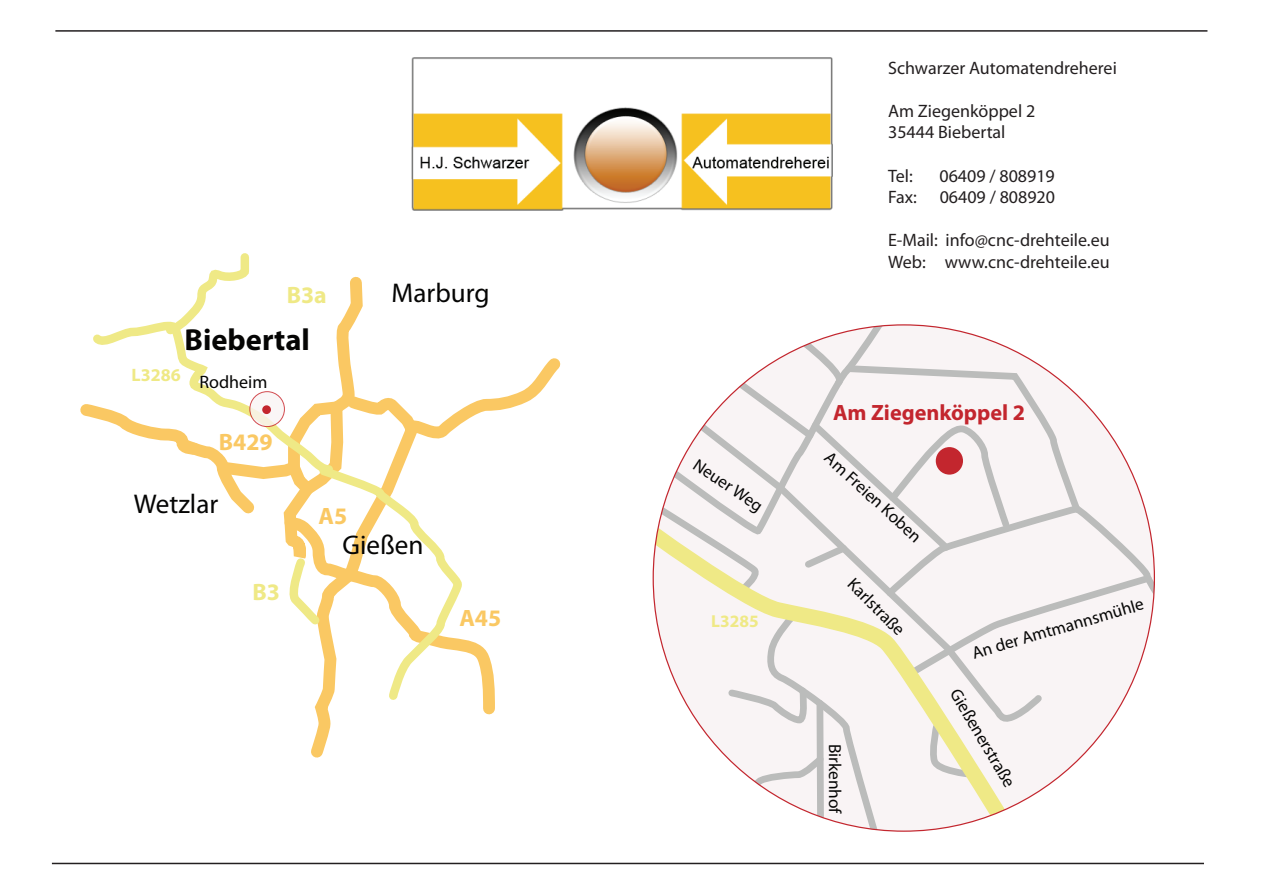
<style>
.page{position:relative;width:1263px;height:893px;background:#fff}
.page>*{position:absolute;margin:0;border:0;box-sizing:border-box;transform-origin:0 0}
.t1{font:700 30.45px "Myriad Pro";color:#050504}
.t2{font:27.15px "Myriad Pro";color:#050504}
.t3{font:700 23.7px "Myriad Pro";color:#fac863}
.t4{font:700 23.7px "Myriad Pro";color:#efe986}
.t5{font:700 22.2px "Myriad Pro";color:#c3262e}
.t6{font:18px/21.6px "Myriad Pro";color:#231f20}
.t7{font:18px "Myriad Pro";color:#050504}
.t8{font:17.4px "Myriad Pro";color:#050504}
.t9{font:700 17.4px "Myriad Pro";color:#efe986}
</style>
<div class="page">
<hr style="left:55px;top:30px;width:1152px;height:2px;background:#231f20">
<hr style="left:52px;top:863px;width:1152px;height:1px;background:#231f20">
<svg style="left:662px;top:325px;width:492px;height:449px"></svg>
<svg style="left:653px;top:508px;width:410px;height:323px"></svg>
<div style="left:936px;top:447px;width:27px;height:28px;background:#c3262e;border-radius:50%"></div>
<img style="left:411px;top:57px;width:421px;height:153px">
<svg style="left:80px;top:253px;width:481px;height:505px"></svg>
<svg style="left:250px;top:392px;width:34px;height:35px"></svg>
<div style="left:250px;top:391px;width:35px;height:36px;border:1px solid #c82026;border-radius:50%"></div>
<div style="left:262px;top:405px;width:9px;height:9px;background:#c3262e;border-radius:50%"></div>
<h3 class="t4" style="left:287px;top:279px;width:42px">B3a</h3>
<h1 class="t1" style="left:185px;top:320px;width:127px">Biebertal</h1>
<p class="t7" style="left:131px;top:371px;width:138px"><sup>L3286</sup> Rodheim</p>
<h3 class="t3" style="left:219px;top:426px;width:55px">B429</h3>
<h2 class="t2" style="left:391px;top:276px;width:100px">Marburg</h2>
<h2 class="t2" style="left:134px;top:488px;width:86px">Wetzlar</h2>
<h3 class="t4" style="left:252px;top:576px;width:29px">B3</h3>
<h3 class="t3" style="left:319px;top:500px;width:30px">A5</h3>
<h2 class="t2" style="left:343px;top:528px;width:82px">Gießen</h2>
<h3 class="t3" style="left:459px;top:603px;width:43px">A45</h3>
<p class="t6" style="left:888px;top:57px;width:230px">Schwarzer Automatendreherei</p>
<p class="t6" style="left:888px;top:100px;width:149px">Am Ziegenköppel 2<br>35444 Biebertal</p>
<p class="t6" style="left:888px;top:165px;width:26px">Tel:</p>
<p class="t6" style="left:939px;top:165px;width:117px">06409 / 808919</p>
<p class="t6" style="left:888px;top:186px;width:30px">Fax:</p>
<p class="t6" style="left:940px;top:186px;width:117px">06409 / 808920</p>
<p class="t6" style="left:888px;top:229px;width:223px">E-Mail: info@cnc-drehteile.eu<br>Web: www.cnc-drehteile.eu</p>
<p class="t5" style="left:833px;top:398px;width:194px">Am Ziegenköppel 2</p>
<p class="t8" style="left:701px;top:454px;width:81px;rotate:34deg">Neuer Weg</p>
<p class="t8" style="left:834px;top:447px;width:126px;rotate:42deg">Am Freien Koben</p>
<p class="t9" style="left:711px;top:609px;width:49px">L3285</p>
<p class="t8" style="left:858px;top:573px;width:74px;rotate:45deg">Karlstraße</p>
<p class="t8" style="left:846px;top:743px;width:72px;rotate:90deg">Birkenhof</p>
<p class="t8" style="left:969px;top:642px;width:180px;rotate:-16deg">An der Amtmannsmühle</p>
<p class="t8" style="left:963px;top:685px;width:113px;rotate:59deg">Gießenerstraße</p>
</div>
